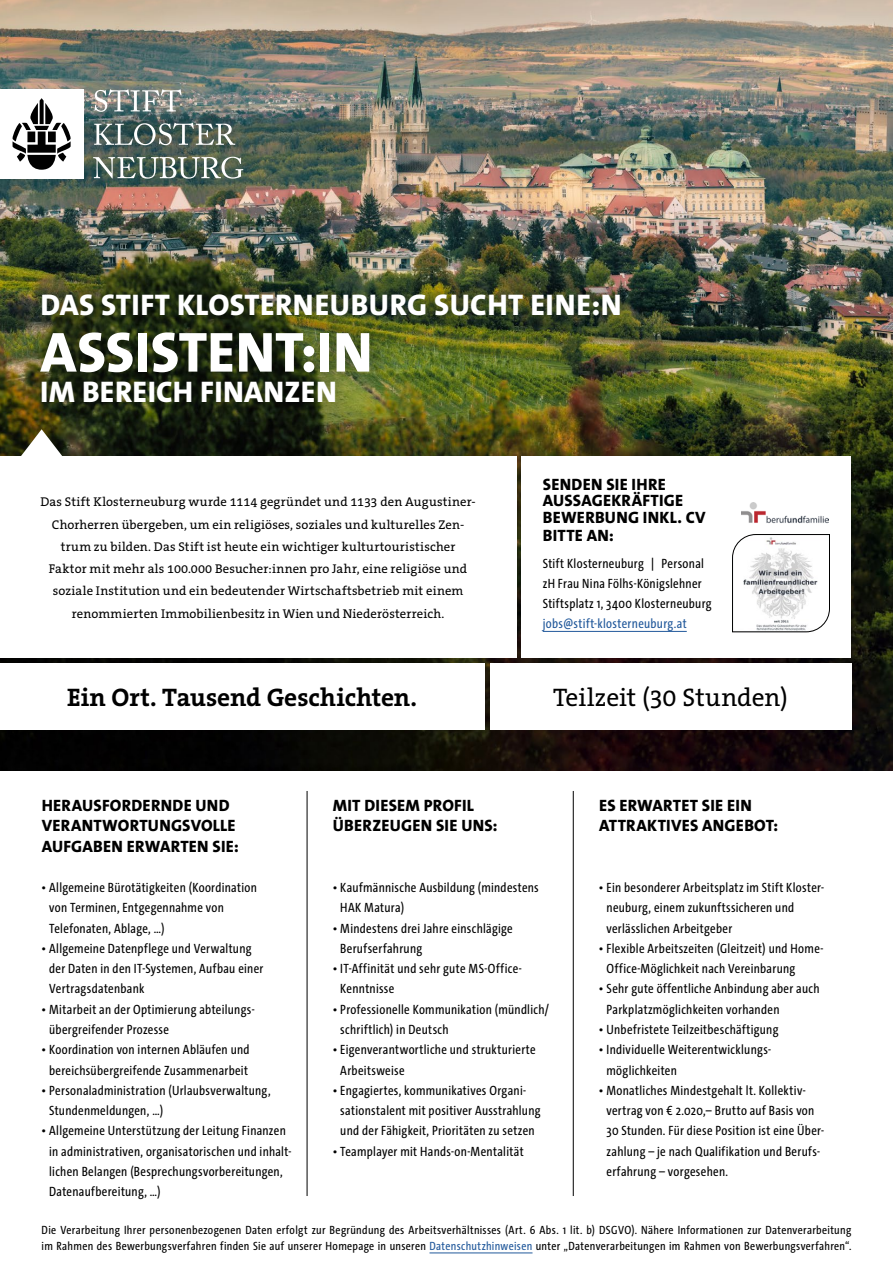
<style>
.page{position:relative;width:893px;height:1263px;background:#fff}
.page>*{position:absolute;margin:0;border:0;box-sizing:border-box;transform-origin:0 0}
.t1{font:800 57px "The Sans B W8";letter-spacing:.005em;color:#fff}
.t2{font:800 30px "The Sans B W8";letter-spacing:.015em;color:#fff}
.t3{font:700 25.5px "The Serif B W7";color:#000}
.t4{font:25.5px "The Serif B W5 Plain";color:#000}
.t5{font:800 16.5px/20.2px "The Sans B W8";letter-spacing:.015em;color:#000}
.t6{font:13.5px/20.2px "The Sans Cd LF5 Plain";letter-spacing:.02em;color:#000}
.t7{font:13.5px "The Sans Cd LF5 Plain";letter-spacing:.025em;color:#22599b}
.t8{font:12.75px/22.4px "The Serif B W5 Plain";letter-spacing:.01em;color:#000;text-align:center}
.t9{font:12px/16.2px "The Sans Cd LF5 Plain";letter-spacing:.025em;color:#000}
.s1{color:#22599b}
</style>
<div class="page">
<img style="left:0;top:0;width:893px;height:771px">
<svg style="left:94px;top:89px;width:88px;height:23px;background:#969e9b"></svg>
<svg style="left:94px;top:123px;width:141px;height:22px;background:#72817d"></svg>
<svg style="left:93px;top:157px;width:150px;height:22px;background:#73857b"></svg>
<div style="left:0;top:89px;width:83px;height:90px;background:#fff"></div>
<svg style="left:13px;top:98px;width:58px;height:72px"></svg>
<div style="left:18px;top:271px;width:625px;height:154px;background:#000;opacity:.5"></div>
<hr style="left:429px;top:1253px;width:103px;height:1px;background:#22599b">
<hr style="left:307px;top:791px;width:1px;height:405px;background:#000">
<hr style="left:573px;top:791px;width:1px;height:405px;background:#000">
<svg style="left:21px;top:429px;width:41px;height:27px"></svg>
<div style="left:522px;top:456px;width:329px;height:202px;background:#fff"></div>
<hr style="left:543px;top:631px;width:144px;height:1px;background:#22599b">
<div style="left:0;top:456px;width:516px;height:202px;background:#fff"></div>
<div style="left:0;top:663px;width:484px;height:67px;background:#fff"></div>
<div style="left:490px;top:663px;width:361px;height:67px;background:#fff"></div>
<svg style="left:732px;top:534px;width:98px;height:98px"></svg>
<img style="left:742px;top:502px;width:87px;height:22px">
<p class="t2" style="left:41px;top:285px;width:582px">DAS STIFT KLOSTERNEUBURG SUCHT EINE:N</p>
<p class="t1" style="left:40px;top:316px;width:334px">ASSISTENT:IN</p>
<p class="t2" style="left:40px;top:372px;width:298px">IM BEREICH FINANZEN</p>
<p class="t8" style="left:40px;top:491px;width:437px">Das Stift Klosterneuburg wurde 1114 gegründet und 1133 den Augustiner-Chorherren übergeben, um ein religiöses, soziales und kulturelles Zen&shy;trum zu bilden. Das Stift ist heute ein wichtiger kulturtouristischer Faktor mit mehr als 100.000 Besucher:innen pro Jahr, eine religiöse und soziale Institution und ein bedeutender Wirtschaftsbetrieb mit einem renommierten Immobilienbesitz in Wien und Niederösterreich.</p>
<p class="t5" style="left:543px;top:476px;width:164px;line-height:16.5px">SENDEN SIE IHRE<br>AUSSAGEKRÄFTIGE<br>BEWERBUNG INKL. CV</p>
<p class="t5" style="left:543px;top:525px;width:73px">BITTE AN:</p>
<p class="t6" style="left:543px;top:552px;width:163px">Stift Klosterneuburg | Personal</p>
<p class="t6" style="left:543px;top:573px;width:160px">zH Frau Nina Fölhs-Königslehner</p>
<p class="t6" style="left:543px;top:593px;width:170px">Stiftsplatz 1, 3400 Klosterneuburg</p>
<p class="t7" style="left:543px;top:615px;width:145px">jobs@stift-klosterneuburg.at</p>
<p class="t3" style="left:67px;top:681px;width:351px">Ein Ort. Tausend Geschichten.</p>
<p class="t4" style="left:553px;top:681px;width:236px">Teilzeit (30 Stunden)</p>
<p class="t5" style="left:42px;top:796px;width:199px">HERAUSFORDERNDE UND<br>VERANTWORTUNGSVOLLE<br>AUFGABEN ERWARTEN SIE:</p>
<p class="t6" style="left:49px;top:877px;width:209px;text-indent:-8px">• Allgemeine Bürotätigkeiten (Koordination von Terminen, Entgegennahme von<br>Telefonaten, Ablage, …)</p>
<p class="t6" style="left:49px;top:938px;width:216px;text-indent:-8px">• Allgemeine Datenpflege und Verwaltung der Daten in den IT-Systemen, Aufbau einer<br>Vertragsdatenbank</p>
<p class="t6" style="left:49px;top:999px;width:206px;text-indent:-8px">• Mitarbeit an der Optimierung abteilungs&shy;übergreifender Prozesse</p>
<p class="t6" style="left:42px;top:1039px;width:210px;text-align:center">• Koordination von internen Abläufen und bereichsübergreifende Zusammenarbeit</p>
<p class="t6" style="left:49px;top:1080px;width:223px;text-indent:-8px">• Personaladministration (Urlaubsverwaltung,<br>Stundenmeldungen, …)</p>
<p class="t6" style="left:49px;top:1120px;width:243px;text-indent:-8px">• Allgemeine Unterstützung der Leitung Finanzen in administrativen, organisatorischen und inhalt&shy;lichen Belangen (Besprechungsvorbereitungen, Datenaufbereitung, …)</p>
<p class="t5" style="left:333px;top:796px;width:166px">MIT DIESEM PROFIL<br>ÜBERZEUGEN SIE UNS:</p>
<p class="t6" style="left:340px;top:877px;width:200px;text-indent:-8px">• Kaufmännische Ausbildung (mindestens<br>HAK Matura)</p>
<p class="t6" style="left:340px;top:918px;width:174px;text-indent:-8px">• Mindestens drei Jahre einschlägige<br>Berufserfahrung</p>
<p class="t6" style="left:340px;top:958px;width:183px;text-indent:-8px">• IT-Affinität und sehr gute MS-Office-<br>Kenntnisse</p>
<p class="t6" style="left:340px;top:999px;width:211px;text-indent:-8px">• Professionelle Kommunikation (mündlich/ schriftlich) in Deutsch</p>
<p class="t6" style="left:340px;top:1039px;width:197px;text-indent:-8px">• Eigenverantwortliche und strukturierte<br>Arbeitsweise</p>
<p class="t6" style="left:340px;top:1080px;width:202px;text-indent:-8px">• Engagiertes, kommunikatives Organi&shy;sationstalent mit positiver Ausstrahlung und der Fähigkeit, Prioritäten zu setzen</p>
<p class="t6" style="left:333px;top:1140px;width:193px">• Teamplayer mit Hands-on-Mentalität</p>
<p class="t5" style="left:599px;top:796px;width:181px">ES ERWARTET SIE EIN<br>ATTRAKTIVES ANGEBOT:</p>
<p class="t6" style="left:606px;top:877px;width:218px;text-indent:-8px">• Ein besonderer Arbeitsplatz im Stift Kloster&shy;neuburg, einem zukunftssicheren und verlässlichen Arbeitgeber</p>
<p class="t6" style="left:606px;top:938px;width:218px;text-indent:-8px">• Flexible Arbeitszeiten (Gleitzeit) und Home-<br>Office-Möglichkeit nach Vereinbarung</p>
<p class="t6" style="left:606px;top:978px;width:215px;text-indent:-8px">• Sehr gute öffentliche Anbindung aber auch<br>Parkplatzmöglichkeiten vorhanden</p>
<p class="t6" style="left:599px;top:1019px;width:181px">• Unbefristete Teilzeitbeschäftigung</p>
<p class="t6" style="left:606px;top:1039px;width:165px;text-indent:-8px">• Individuelle Weiterentwicklungs&shy;möglichkeiten</p>
<p class="t6" style="left:606px;top:1080px;width:219px;text-indent:-8px">• Monatliches Mindestgehalt lt. Kollektiv&shy;vertrag von € 2.020,– Brutto auf Basis von 30 Stunden. Für diese Position ist eine Über&shy;zahlung – je nach Qualifikation und Berufs&shy;erfahrung – vorgesehen.</p>
<p class="t9" style="left:42px;top:1221px;width:811px">Die Verarbeitung Ihrer personenbezogenen Daten erfolgt zur Begründung des Arbeitsverhältnisses (Art. 6 Abs. 1 lit. b) DSGVO). Nähere Informationen zur Datenverarbeitung im Rahmen des Bewerbungsverfahren finden Sie auf unserer Homepage in unseren <span class="s1">Datenschutzhinweisen</span> unter „Datenverarbeitungen im Rahmen von Bewerbungsverfahren“.</p>
</div>
